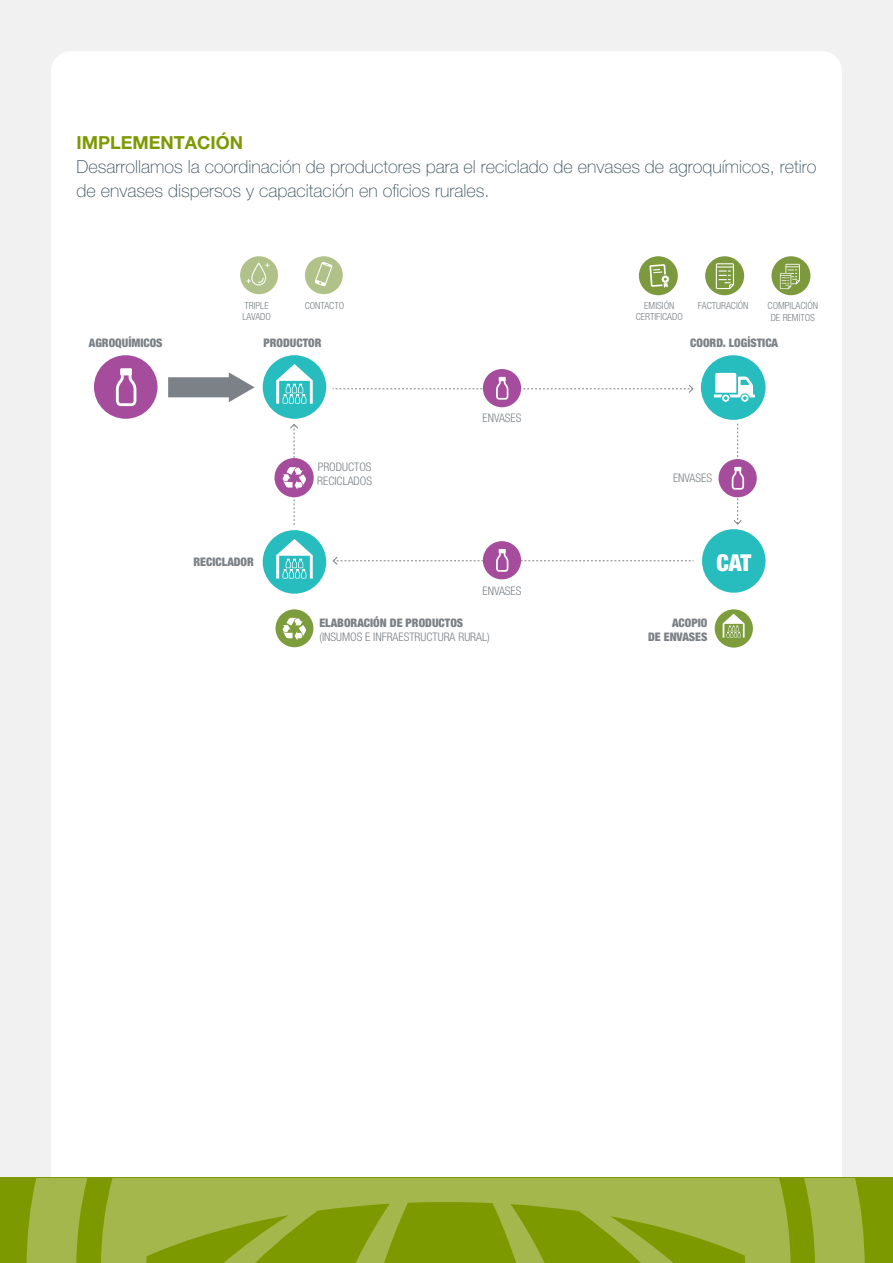
<style>
.page{position:relative;width:893px;height:1263px;background:#fff}
.page>*{position:absolute;margin:0;border:0;box-sizing:border-box;transform-origin:0 0}
.t1{font:900 condensed 23.25px "Helvetica Neue LT Pro";color:#fff}
.t2{font:100 18px/24px "Helvetica Neue LT Pro";color:#384f5a}
.t3{font:700 18px "Helvetica Neue LT Pro";color:#7d9900}
.t4{font:900 condensed 11.85px/14.1px "Helvetica Neue LT Pro";color:#7b8186;text-align:right}
.t5{font:300 condensed 11.85px/14.1px "Helvetica Neue LT Pro";color:#7b8186}
.t6{font:300 condensed 9.75px/11.9px "Helvetica Neue LT Pro";color:#7b8186;text-align:center}
</style>
<div class="page">
<div style="left:0;top:0;width:893px;height:1212px;background:#f1f1f2"></div>
<div style="left:51px;top:51px;width:791px;height:1174px;background:#fff;border-radius:21px"></div>
<div style="left:0;top:1178px;width:893px;height:85px;background:#7d9900"></div>
<svg style="left:804px;top:1178px;width:61px;height:85px"></svg>
<svg style="left:27px;top:1178px;width:60px;height:85px"></svg>
<svg style="left:101px;top:1178px;width:689px;height:85px;fill:#a3b74c"></svg>
<div style="left:701px;top:355px;width:65px;height:65px;background:#27bdbe;border-radius:50%"></div>
<svg style="left:714px;top:373px;width:41px;height:29px"></svg>
<div style="left:718px;top:459px;width:39px;height:38px;background:#a54c9d;border-radius:50%"></div>
<svg style="left:732px;top:424px;width:12px;height:101px"></svg>
<div style="left:94px;top:355px;width:64px;height:64px;background:#a54c9d;border-radius:50%"></div>
<svg style="left:116px;top:368px;width:20px;height:38px"></svg>
<div style="left:274px;top:458px;width:40px;height:39px;background:#a54c9d;border-radius:50%"></div>
<svg style="left:282px;top:424px;width:24px;height:101px"></svg>
<div style="left:705px;top:256px;width:39px;height:39px;background:#7c9a3d;border-radius:50%"></div>
<svg style="left:716px;top:263px;width:18px;height:26px"></svg>
<div style="left:639px;top:256px;width:39px;height:39px;background:#7c9a3d;border-radius:50%"></div>
<svg style="left:649px;top:264px;width:20px;height:24px"></svg>
<div style="left:771px;top:256px;width:39px;height:39px;background:#7c9a3d;border-radius:50%"></div>
<svg style="left:780px;top:264px;width:20px;height:25px"></svg>
<div style="left:702px;top:529px;width:64px;height:64px;background:#27bdbe;border-radius:50%"></div>
<div style="left:715px;top:609px;width:38px;height:39px;background:#7d9d3d;border-radius:50%"></div>
<svg style="left:723px;top:614px;width:22px;height:23px"></svg>
<div style="left:263px;top:355px;width:63px;height:64px;background:#27bdbe;border-radius:50%"></div>
<svg style="left:276px;top:364px;width:37px;height:40px"></svg>
<div style="left:276px;top:609px;width:37px;height:38px;background:#7d9d3d;border-radius:50%"></div>
<div style="left:263px;top:530px;width:63px;height:64px;background:#27bdbe;border-radius:50%"></div>
<svg style="left:276px;top:539px;width:37px;height:39px"></svg>
<div style="left:240px;top:256px;width:38px;height:38px;background:#b0c28a;border-radius:50%"></div>
<div style="left:305px;top:256px;width:38px;height:38px;background:#b0c28a;border-radius:50%"></div>
<svg style="left:314px;top:262px;width:19px;height:25px"></svg>
<svg style="left:246px;top:263px;width:24px;height:22px"></svg>
<div style="left:483px;top:369px;width:38px;height:38px;background:#a54c9d;border-radius:50%"></div>
<svg style="left:333px;top:377px;width:361px;height:23px"></svg>
<div style="left:483px;top:541px;width:38px;height:38px;background:#a54c9d;border-radius:50%"></div>
<svg style="left:333px;top:549px;width:361px;height:23px"></svg>
<svg style="left:168px;top:372px;width:87px;height:30px"></svg>
<svg style="left:282px;top:618px;width:24px;height:22px"></svg>
<p class="t3" style="left:77px;top:131px;width:86px">IMPLEMENTA</p>
<p class="t3" style="left:197px;top:131px;width:45px">CIÓN</p>
<p class="t2" style="left:77px;top:154px;width:741px">Desarrollamos la coordinación de productores para el reciclado de envases de agroquímicos, retiro de envases dispersos y capacitación en oficios rurales.</p>
<p class="t6" style="left:242px;top:299px;width:30px;text-align:left">TRIPLE<br>LAVADO</p>
<p class="t6" style="left:305px;top:299px;width:41px">CONTACTO</p>
<p class="t6" style="left:644px;top:299px;width:32px">EMISIÓN</p>
<p class="t6" style="left:698px;top:299px;width:52px">FACTURACIÓN</p>
<p class="t6" style="left:636px;top:311px;width:49px">CERTIFICADO</p>
<p class="t6" style="left:768px;top:299px;width:52px">COMPILACIÓN<br>DE REMITOS</p>
<p class="t4" style="left:89px;top:336px;width:75px">AGROQUÍMICOS</p>
<p class="t4" style="left:690px;top:336px;width:89px">COORD. LOGÍSTICA</p>
<p class="t4" style="left:264px;top:336px;width:60px">PRODUCTOR</p>
<p class="t4" style="left:193px;top:555px;width:62px">RECICLADOR</p>
<p class="t5" style="left:317px;top:460px;width:56px">PRODUCTOS<br>RECICLADOS</p>
<p class="t5" style="left:482px;top:410px;width:41px">ENVASES</p>
<p class="t5" style="left:482px;top:583px;width:41px">ENVASES</p>
<p class="t4" style="left:319px;top:615px;width:145px">ELABORACIÓN DE PRODUCTOS</p>
<p class="t5" style="left:319px;top:629px;width:172px">(INSUMOS E INFRAESTRUCTURA RURAL)</p>
<p class="t5" style="left:673px;top:470px;width:41px">ENVASES</p>
<p class="t1" style="left:716px;top:548px;width:36px">CAT</p>
<p class="t4" style="left:648px;top:615px;width:61px">ACOPIO<br>DE ENVASES</p>
</div>
